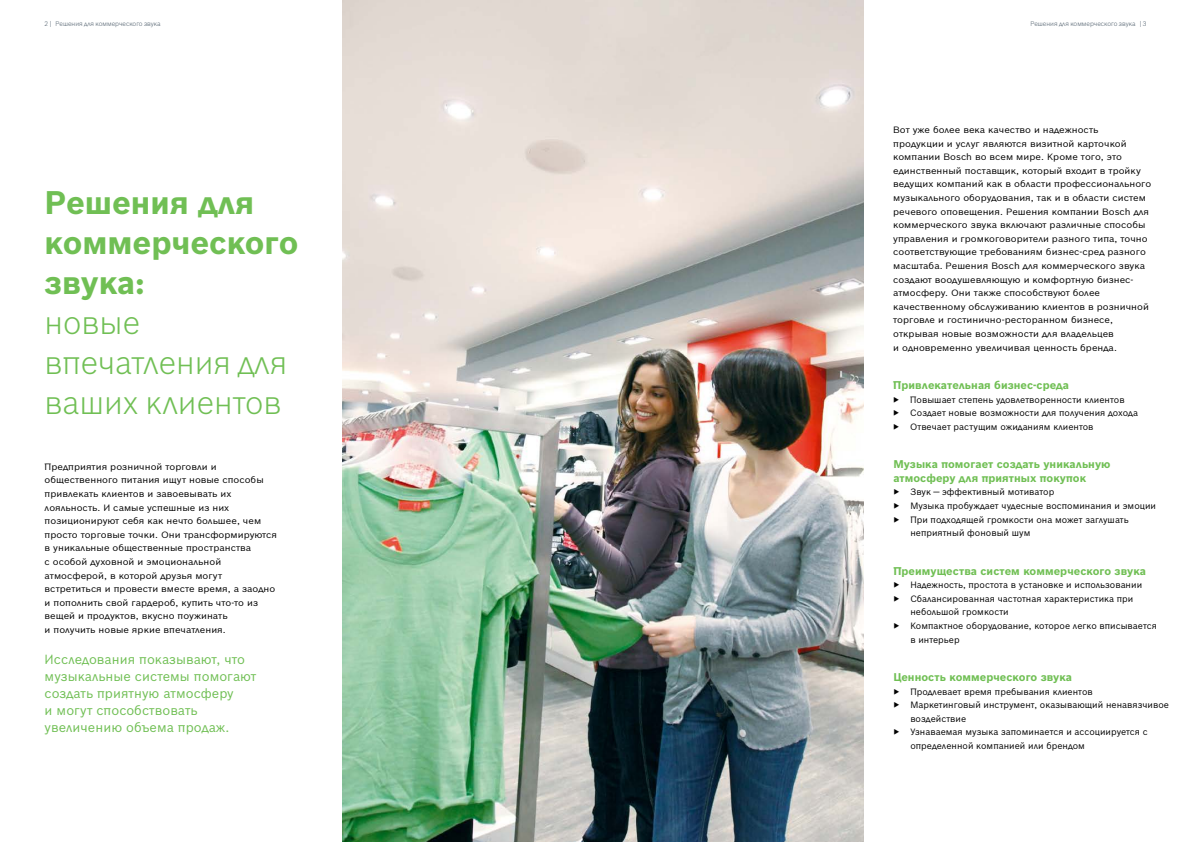
<style>
.page{position:relative;width:1191px;height:842px;background:#fff}
.page>*{position:absolute;margin:0;border:0;box-sizing:border-box;transform-origin:0 0}
.t1{font:300 32px/40px "Bosch Sans";color:#70bf54}
.t2{font:700 32px/40px "Bosch Sans";color:#70bf54}
.t3{font:13px/17px "Bosch Sans";letter-spacing:.005em;color:#70bf54}
.t4{font:700 11px/13.6px "Bosch Sans";letter-spacing:.005em;color:#70bf54}
.t5{font:9px/13.6px "Bosch Sans";letter-spacing:.005em;color:#000;scale:1.08 1}
.t6{font:9px/13.6px "Bosch Sans";letter-spacing:.005em;color:#000}
.t7{font:300 6.5px "Bosch Sans";color:#475765}
</style>
<div class="page">
<img style="left:342px;top:0;width:521px;height:842px">
<p class="t7" style="left:45px;top:19px;width:117px">2 | Решения для коммерческого звука</p>
<p class="t7" style="left:1030px;top:19px;width:117px">Решения для коммерческого звука | 3</p>
<h1 class="t2" style="left:45px;top:180px;width:255px">Решения для коммерческого звука:</h1>
<h1 class="t1" style="left:45px;top:300px;width:244px">новые впечатления для ваших клиентов</h1>
<p class="t5" style="left:45px;top:459px;width:217px">Предприятия розничной торговли и общественного питания ищут новые способы привлекать клиентов и завоевывать их лояльность. И самые успешные из них позиционируют себя как нечто большее, чем просто торговые точки. Они трансформируются в уникальные общественные пространства<br>с особой духовной и эмоциональной атмосферой, в которой друзья могут встретиться и провести вместе время, а заодно и пополнить свой гардероб, купить что-то из вещей и продуктов, вкусно поужинать<br>и получить новые яркие впечатления.</p>
<h2 class="t3" style="left:45px;top:650px;width:213px">Исследования показывают, что музыкальные системы помогают создать приятную атмосферу<br>и могут способствовать увеличению объема продаж.</h2>
<p class="t5" style="left:893px;top:122px;width:240px">Вот уже более века качество и надежность продукции и услуг являются визитной карточкой компании Bosch во всем мире. Кроме того, это единственный поставщик, который входит в тройку ведущих компаний как в области профессионального музыкального оборудования, так и в области систем речевого оповещения. Решения компании Bosch для коммерческого звука включают различные способы управления и громкоговорители разного типа, точно соответствующие требованиям бизнес-сред разного масштаба. Решения Bosch для коммерческого звука создают воодушевляющую и комфортную бизнес&shy;атмосферу. Они также способствуют более качественному обслуживанию клиентов в розничной торговле и гостинично-ресторанном бизнесе, открывая новые возможности для владельцев<br>и одновременно увеличивая ценность бренда.</p>
<p class="t4" style="left:893px;top:378px;width:177px">Привлекательная бизнес-среда</p>
<p class="t6" style="left:893px;top:392px;width:246px">▶ Повышает степень удовлетворенности клиентов<br>▶ Создает новые возможности для получения дохода ▶ Отвечает растущим ожиданиям клиентов</p>
<p class="t4" style="left:893px;top:457px;width:219px">Музыка помогает создать уникальную атмосферу для приятных покупок</p>
<p class="t6" style="left:893px;top:485px;width:162px">▶ Звук — эффективный мотиватор</p>
<p class="t6" style="left:893px;top:498px;width:264px">▶ Музыка пробуждает чудесные воспоминания и эмоции</p>
<p class="t6" style="left:893px;top:512px;width:237px">▶ При подходящей громкости она может заглушать</p>
<p class="t6" style="left:910px;top:525px;width:122px">неприятный фоновый шум</p>
<p class="t4" style="left:893px;top:563px;width:254px">Преимущества систем коммерческого звука</p>
<p class="t6" style="left:893px;top:577px;width:250px">▶ Надежность, простота в установке и использовании</p>
<p class="t6" style="left:893px;top:591px;width:241px">▶ Сбалансированная частотная характеристика при</p>
<p class="t6" style="left:910px;top:605px;width:100px">небольшой громкости</p>
<p class="t6" style="left:893px;top:618px;width:265px">▶ Компактное оборудование, которое легко вписывается</p>
<p class="t6" style="left:910px;top:632px;width:51px">в интерьер</p>
<p class="t4" style="left:893px;top:669px;width:180px">Ценность коммерческого звука</p>
<p class="t6" style="left:893px;top:684px;width:201px">▶ Продлевает время пребывания клиентов</p>
<p class="t6" style="left:893px;top:697px;width:277px">▶ Маркетинговый инструмент, оказывающий ненавязчивое</p>
<p class="t6" style="left:910px;top:711px;width:57px">воздействие</p>
<p class="t6" style="left:893px;top:725px;width:256px">▶ Узнаваемая музыка запоминается и ассоциируется с</p>
<p class="t6" style="left:910px;top:738px;width:176px">определенной компанией или брендом</p>
</div>
